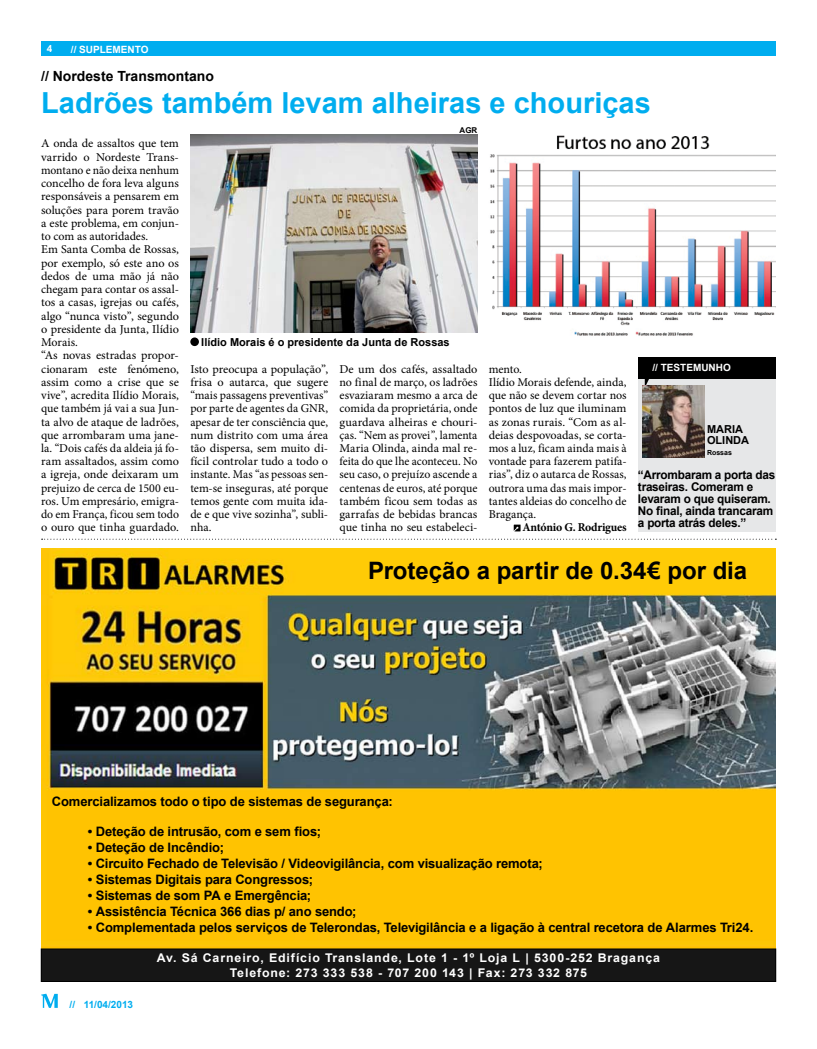
<style>
.page{position:relative;width:817px;height:1049px;background:#fff}
.page>*{position:absolute;margin:0;border:0;box-sizing:border-box;transform-origin:0 0}
.t1{font:700 29px "Arial";color:#00adef}
.t2{font:700 24px "Arial";letter-spacing:-.005em;color:#000}
.t3{font:700 14px "Arial";color:#000}
.t4{font:700 13px "Arial";letter-spacing:-.01em;color:#000}
.t5{font:12px/13.2px "Minion Pro";letter-spacing:-.005em;color:#000}
.t6{font:700 12px/15px "Arial";letter-spacing:.07em;color:#fff;text-align:center}
.t7{font:700 12px/12px "Arial";letter-spacing:-.02em;color:#000}
.t8{font:700 12px "Minion Pro";letter-spacing:-.02em;color:#000}
.t9{font:700 11px/11px "Arial";color:#000}
.t10{font:700 10px "Arial";color:#fff}
.t11{font:700 10px "Arial";color:#00adef}
.t12{font:700 8px "Arial";color:#000}
.t13{font:700 7px "Arial";color:#000}
</style>
<div class="page">
<div style="left:41px;top:41px;width:734px;height:14px;background:#00adef"></div>
<svg style="left:41px;top:994px;width:17px;height:14px"></svg>
<img style="left:190px;top:134px;width:287px;height:199px">
<div style="left:190px;top:337px;width:9px;height:9px;background:#000;border-radius:50%"></div>
<div style="left:638px;top:359px;width:137px;height:172px;background:#e6e7e8"></div>
<div style="left:638px;top:357px;width:137px;height:21px;background:#000"></div>
<svg style="left:644px;top:378px;width:5px;height:8px"></svg>
<img style="left:642px;top:386px;width:62px;height:72px">
<svg style="left:513px;top:525px;width:7px;height:6px"></svg>
<img style="left:490px;top:135px;width:285px;height:201px">
<img style="left:41px;top:549px;width:734px;height:400px">
<div style="left:41px;top:949px;width:734px;height:32px;background:#161616"></div>
<div style="left:41px;top:949px;width:734px;height:32px;border:1px solid #000"></div>
<svg style="left:42px;top:539px;width:734px;height:1px"></svg>
<p class="t10" style="left:71px;top:43px;width:79px">// SUPLEMENTO</p>
<p class="t3" style="left:41px;top:67px;width:174px">// Nordeste Transmontano</p>
<h1 class="t1" style="left:41px;top:84px;width:611px">Ladrões também levam alheiras e chouriças</h1>
<p class="t5" style="left:41px;top:137px;width:139px">A onda de assaltos que tem varrido o Nordeste Trans&shy;montano e não deixa nenhum concelho de fora leva alguns responsáveis a pensarem em soluções para porem travão a este problema, em conjun&shy;to com as autoridades.<br>Em Santa Comba de Rossas, por exemplo, só este ano os dedos de uma mão já não chegam para contar os assal&shy;tos a casas, igrejas ou cafés, algo “nunca visto”, segundo o presidente da Junta, Ilídio<br>Morais.<br>“As novas estradas propor&shy;cionaram este fenómeno, assim como a crise que se vive”, acredita Ilídio Morais, que também já vai a sua Jun&shy;ta alvo de ataque de ladrões, que arrombaram uma jane&shy;la. “Dois cafés da aldeia já fo&shy;ram assaltados, assim como a igreja, onde deixaram um prejuizo de cerca de 1500 eu&shy;ros. Um empresário, emigra&shy;do em França, ficou sem todo o ouro que tinha guardado.</p>
<p class="t12" style="left:459px;top:125px;width:19px">AGR</p>
<p class="t9" style="left:201px;top:337px;width:250px">Ilídio Morais é o presidente da Junta de Rossas</p>
<p class="t5" style="left:190px;top:362px;width:139px;text-align:justify">Isto preocupa a população”, frisa o autarca, que sugere “mais passagens preventivas” por parte de agentes da GNR, apesar de ter consciência que, num distrito com uma área tão dispersa, sem muito di&shy;fícil controlar tudo a todo o instante. Mas “as pessoas sen&shy;tem-se inseguras, até porque temos gente com muita ida&shy;de e que vive sozinha”, subli&shy;nha.</p>
<p class="t5" style="left:339px;top:362px;width:139px;text-align:justify">De um dos cafés, assaltado no final de março, os ladrões esvaziaram mesmo a arca de comida da proprietária, onde guardava alheiras e chouri&shy;ças. “Nem as provei”, lamenta Maria Olinda, ainda mal re&shy;feita do que lhe aconteceu. No seu caso, o prejuízo ascende a centenas de euros, até porque também ficou sem todas as garrafas de bebidas brancas que tinha no seu estabeleci-</p>
<p class="t10" style="left:652px;top:361px;width:80px">// TESTEMUNHO</p>
<p class="t5" style="left:488px;top:362px;width:139px">mento.<br>Ilídio Morais defende, ainda, que não se devem cortar nos pontos de luz que iluminam as zonas rurais. “Com as al&shy;deias despovoadas, se corta&shy;mos a luz, ficam ainda mais à vontade para fazerem patifa&shy;rias”, diz o autarca de Rossas, outrora uma das mais impor&shy;tantes aldeias do concelho de<br>Bragança.</p>
<p class="t8" style="left:522px;top:519px;width:105px">António G. Rodrigues</p>
<p class="t9" style="left:706px;top:424px;width:44px">MARIA<br>OLINDA</p>
<p class="t13" style="left:706px;top:448px;width:26px">Rossas</p>
<p class="t7" style="left:638px;top:470px;width:139px">“Arrombaram a porta das traseiras. Comeram e levaram o que quiseram.<br>No final, ainda trancaram a porta atrás deles.”</p>
<h2 class="t2" style="left:368px;top:555px;width:380px">Proteção a partir de 0.34€ por dia</h2>
<p class="t4" style="left:52px;top:792px;width:342px">Comercializamos todo o tipo de sistemas de segurança:</p>
<p class="t4" style="left:88px;top:823px;width:234px">• Deteção de intrusão, com e sem fios;</p>
<p class="t4" style="left:88px;top:839px;width:137px">• Deteção de Incêndio;</p>
<p class="t4" style="left:88px;top:855px;width:456px">• Circuito Fechado de Televisão / Videovigilância, com visualização remota;</p>
<p class="t4" style="left:88px;top:871px;width:226px">• Sistemas Digitais para Congressos;</p>
<p class="t4" style="left:88px;top:887px;width:225px">• Sistemas de som PA e Emergência;</p>
<p class="t4" style="left:88px;top:903px;width:270px">• Assistência Técnica 366 dias p/ ano sendo;</p>
<p class="t4" style="left:88px;top:919px;width:666px">• Complementada pelos serviços de Telerondas, Televigilância e a ligação à central recetora de Alarmes Tri24.</p>
<p class="t11" style="left:70px;top:997px;width:65px">// 11 /04/201 3</p>
<p class="t6" style="left:157px;top:951px;width:504px">Av. Sá Carneiro, Edifício Translande, Lote 1 - 1 º Loja L | 5300-252 Bragança<br>Telefone: 273 333 538 - 707 200 1 43 | Fax: 273 332 875</p>
</div>
